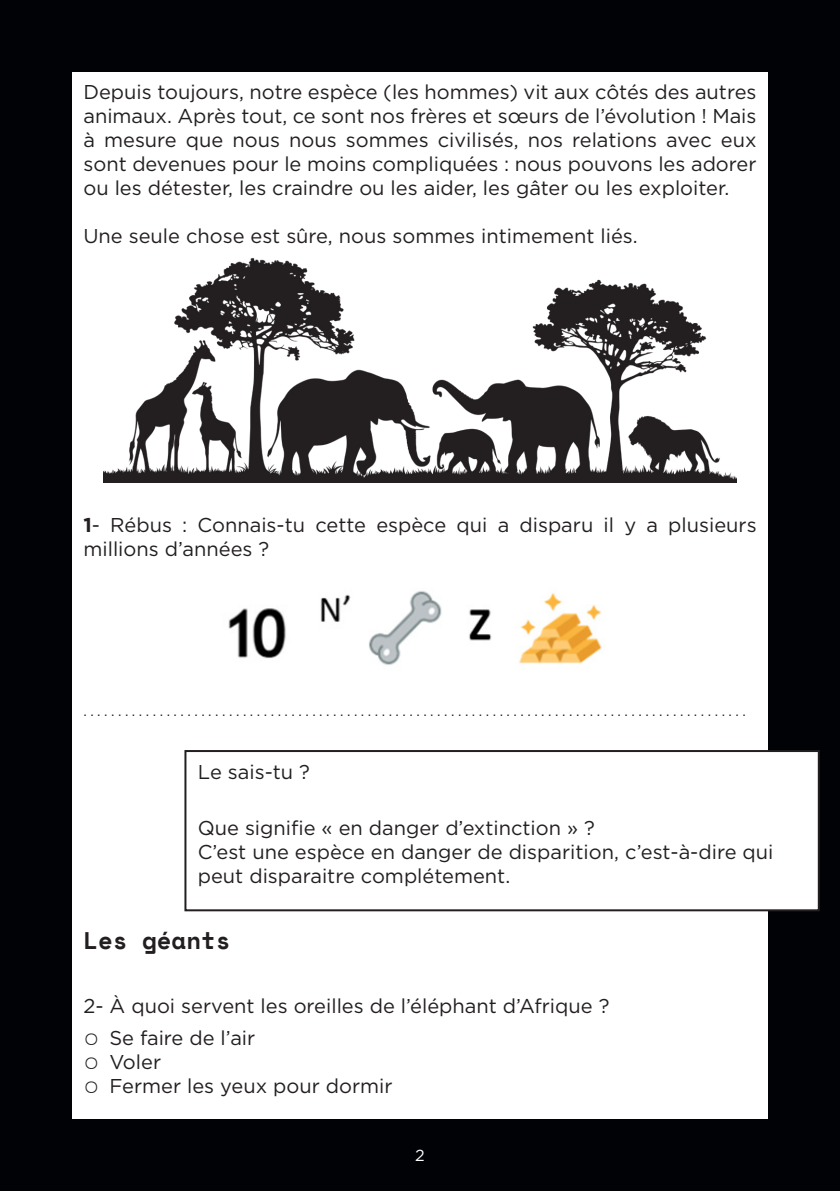
<style>
.page{position:relative;width:840px;height:1191px;background:#fff}
.page>*{position:absolute;margin:0;border:0;box-sizing:border-box;transform-origin:0 0}
.t1{font:700 24px "Space Mono";color:#231f20}
.t2{font:20px/24px "Gotham";color:#231f20}
.t3{font:16px "Gotham";color:#fff}
.t4{font:14px "Gotham";color:#231f20}
.s1{font-weight:700}
</style>
<div class="page">
<div style="left:0;top:0;width:839px;height:1191px;background:#010205"></div>
<div style="left:72px;top:72px;width:695px;height:1047px;background:#fff"></div>
<img style="left:103px;top:257px;width:633px;height:225px">
<img style="left:228px;top:591px;width:374px;height:74px">
<div style="left:185px;top:751px;width:633px;height:159px;background:#fff"></div>
<div style="left:184px;top:750px;width:635px;height:161px;border:2px solid #231f20"></div>
<p class="t2" style="left:83px;top:80px;width:674px;text-align:justify">Depuis toujours, notre espèce (les hommes) vit aux côtés des autres animaux. Après tout, ce sont nos frères et sœurs de l’évolution ! Mais à mesure que nous nous sommes civilisés, nos relations avec eux sont devenues pour le moins compliquées : nous pouvons les adorer ou les détester, les craindre ou les aider, les gâter ou les exploiter.</p>
<p class="t2" style="left:83px;top:224px;width:555px">Une seule chose est sûre, nous sommes intimement liés.</p>
<p class="t2" style="left:83px;top:512px;width:674px"><span class="s1">1</span>- Rébus : Connais-tu cette espèce qui a disparu il y a plusieurs millions d’années ?</p>
<p class="t4" style="left:83px;top:702px;width:663px">................................................................................................</p>
<p class="t2" style="left:198px;top:760px;width:114px">Le sais-tu ?</p>
<p class="t2" style="left:198px;top:815px;width:398px">Que signifie « en danger d’extinction » ?</p>
<p class="t2" style="left:198px;top:839px;width:576px">C’est une espèce en danger de disparition, c’est-à-dire qui peut disparaitre complétement.</p>
<p class="t1" style="left:83px;top:922px;width:148px">Les géants</p>
<p class="t2" style="left:83px;top:993px;width:527px">2- À quoi servent les oreilles de l’éléphant d’Afrique ?</p>
<p class="t2" style="left:83px;top:1025px;width:173px">○ Se faire de l’air</p>
<p class="t2" style="left:83px;top:1049px;width:79px">○ Voler</p>
<p class="t2" style="left:83px;top:1073px;width:310px">○ Fermer les yeux pour dormir</p>
<p class="t3" style="left:415px;top:1144px;width:11px">2</p>
</div>
